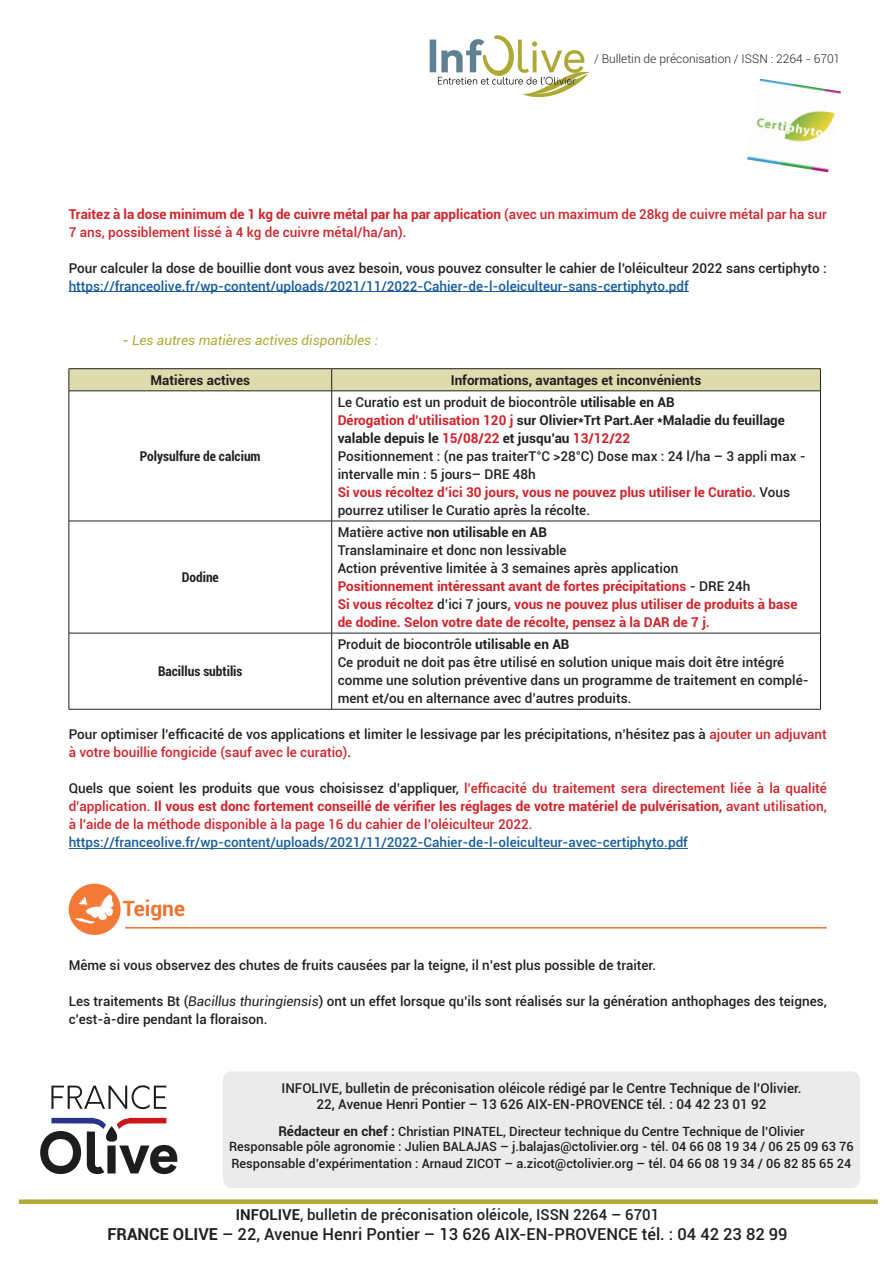
<style>
.page{position:relative;width:893px;height:1263px;background:#fff}
.page>*{position:absolute;margin:0;border:0;box-sizing:border-box;transform-origin:0 0}
.t1{font:700 21px "Roboto";color:#ee732c}
.t2{font:500 16.5px "Roboto";color:#231f20}
.t3{font:500 15px "Roboto";color:#231f20}
.t4{font:500 13.5px/18px "Roboto";color:#231f20}
.t5{font:500 13.5px/18px "Roboto";color:#d1232a}
.t6{font:700 13.5px/18px "Roboto";color:#d1232a}
.t7{font:700 13.5px/18px "Roboto";color:#231f20}
.t8{font:500 13.5px "Roboto";color:#175d9e}
.t9{font:700 condensed 13.5px "Roboto";color:#231f20}
.t10{font:italic 13.5px "Roboto";color:#afaa35}
.t11{font:500 12.75px/15.8px "Roboto";color:#231f20;text-align:center}
.t12{font:300 12px "Roboto";color:#231f20}
.s1{font-weight:700}
.s2{color:#175d9e}
.s3{font-weight:500;font-style:normal}
.s4{color:#d1232a}
.s5{font-weight:500;color:#231f20}
.s6{font-weight:500}
.s7{color:#231f20}
.s8{font-weight:400;font-style:italic}
.s9{font-weight:700;font-size:13.5px}
</style>
<div class="page">
<div style="left:223px;top:1071px;width:637px;height:117px;background:#ebebeb;border-radius:9px"></div>
<img style="left:429px;top:35px;width:161px;height:62px">
<img style="left:747px;top:79px;width:94px;height:93px">
<svg style="left:40px;top:1117px;width:137px;height:57px"></svg>
<svg style="left:51px;top:1085px;width:115px;height:24px"></svg>
<div style="left:19px;top:1199px;width:859px;height:5px;background:#afaa35"></div>
<hr style="left:69px;top:291px;width:620px;height:1px;background:#175d9e">
<hr style="left:69px;top:848px;width:619px;height:1px;background:#175d9e">
<svg style="left:70px;top:520px;width:261px;height:189px"></svg>
<hr style="left:69px;top:368px;width:263px;height:1px;background:#231f20">
<hr style="left:332px;top:368px;width:489px;height:1px;background:#231f20">
<svg style="left:69px;top:369px;width:752px;height:22px;background:#d6d4a6"></svg>
<hr style="left:69px;top:391px;width:263px;height:1px;background:#231f20">
<hr style="left:69px;top:391px;width:1px;height:130px;background:#231f20">
<hr style="left:332px;top:391px;width:489px;height:1px;background:#231f20">
<hr style="left:331px;top:391px;width:1px;height:130px;background:#231f20">
<hr style="left:820px;top:391px;width:1px;height:130px;background:#231f20">
<hr style="left:69px;top:521px;width:263px;height:1px;background:#231f20">
<hr style="left:69px;top:521px;width:1px;height:112px;background:#231f20">
<hr style="left:332px;top:521px;width:489px;height:1px;background:#231f20">
<hr style="left:331px;top:521px;width:1px;height:112px;background:#231f20">
<hr style="left:820px;top:521px;width:1px;height:112px;background:#231f20">
<hr style="left:69px;top:633px;width:263px;height:1px;background:#231f20">
<hr style="left:69px;top:633px;width:1px;height:76px;background:#231f20">
<hr style="left:332px;top:633px;width:489px;height:1px;background:#231f20">
<hr style="left:331px;top:633px;width:1px;height:76px;background:#231f20">
<hr style="left:820px;top:633px;width:1px;height:76px;background:#231f20">
<hr style="left:69px;top:709px;width:263px;height:1px;background:#231f20">
<hr style="left:332px;top:709px;width:489px;height:1px;background:#231f20">
<hr style="left:125px;top:927px;width:702px;height:1px;background:#ee732c">
<div style="left:69px;top:884px;width:52px;height:51px;background:#f37937;border-radius:50%"></div>
<svg style="left:76px;top:895px;width:38px;height:29px"></svg>
<p class="t12" style="left:594px;top:50px;width:248px">/ Bulletin de préconisation / ISSN : 2264 - 6701</p>
<p class="t5" style="left:69px;top:204px;width:760px"><span class="s1">Traitez à la dose minimum de 1 kg de cuivre métal par ha par application</span> (avec un maximum de 28kg de cuivre métal par ha sur<br>7 ans, possiblement lissé à 4 kg de cuivre métal/ha/an).</p>
<p class="t4" style="left:69px;top:258px;width:760px">Pour calculer la dose de bouillie dont vous avez besoin, vous pouvez consulter le cahier de l’oléiculteur 2022 sans certiphyto : <span class="s2">https://franceolive.fr/wp-content/uploads/2021/11/2022-Cahier-de-l-oleiculteur-sans-certiphyto.pdf</span></p>
<p class="t10" style="left:123px;top:330px;width:257px"><span class="s3">-</span> Les autres matières actives disponibles :</p>
<p class="t7" style="left:150px;top:370px;width:101px">Matières actives</p>
<p class="t7" style="left:451px;top:370px;width:252px">Informations, avantages et inconvénients</p>
<p class="t9" style="left:140px;top:447px;width:122px">Polysulfure de calcium</p>
<p class="t9" style="left:182px;top:568px;width:39px">Dodine</p>
<p class="t4" style="left:338px;top:393px;width:338px">Le Curatio est un produit de biocontrôle <span class="s1">utilisable en AB</span></p>
<p class="t7" style="left:338px;top:411px;width:449px"><span class="s4">Dérogation d’utilisation 120 j</span> sur Olivier*Trt Part.Aer *Maladie du feuillage valable depuis le <span class="s4">15/08/22</span> et jusqu’au <span class="s4">13/12/22</span></p>
<p class="t4" style="left:338px;top:447px;width:470px">Positionnement : (ne pas traiterT°C &gt;28°C) Dose max : 24 l/ha – 3 appli max - intervalle min : 5 jours– DRE 48h</p>
<p class="t6" style="left:338px;top:483px;width:454px">Si vous récoltez d’ici 30 jours, vous ne pouvez plus utiliser le Curatio. <span class="s5">Vous pourrez utiliser le Curatio après la récolte.</span></p>
<p class="t7" style="left:338px;top:523px;width:211px"><span class="s6">Matière active</span> non utilisable en AB</p>
<p class="t4" style="left:338px;top:541px;width:230px">Translaminaire et donc non lessivable</p>
<p class="t4" style="left:338px;top:559px;width:342px">Action préventive limitée à 3 semaines après application</p>
<p class="t6" style="left:338px;top:577px;width:414px">Positionnement intéressant avant de fortes précipitations <span class="s5">- DRE 24h</span></p>
<p class="t6" style="left:338px;top:595px;width:461px">Si vous récoltez <span class="s5">d’ici 7 jours</span>, vous ne pouvez plus utiliser de produits à base de dodine. Selon votre date de récolte, pensez à la DAR de 7 j.</p>
<p class="t4" style="left:338px;top:635px;width:233px">Produit de biocontrôle <span class="s1">utilisable en AB</span></p>
<p class="t4" style="left:338px;top:653px;width:473px">Ce produit ne doit pas être utilisé en solution unique mais doit être intégré comme une solution préventive dans un programme de traitement en complé&shy;ment et/ou en alternance avec d’autres produits.</p>
<p class="t4" style="left:69px;top:725px;width:760px">Pour optimiser l’efficacité de vos applications et limiter le lessivage par les précipitations, n’hésitez pas à <span class="s4">ajouter un adjuvant à votre bouillie fongicide (sauf avec le curatio)</span>.</p>
<p class="t5" style="left:69px;top:779px;width:760px;text-align:justify"><span class="s7">Quels que soient les produits que vous choisissez d’appliquer,</span> l’efficacité du traitement sera directement liée à la qualité d’application. <span class="s1">Il vous est donc fortement conseillé de vérifier les réglages de votre matériel de pulvérisation,</span> avant utilisation, à l’aide de la méthode disponible à la page 16 du cahier de l’oléiculteur 2022.</p>
<p class="t8" style="left:69px;top:833px;width:621px">https://franceolive.fr/wp-content/uploads/2021/11/2022-Cahier-de-l-oleiculteur-avec-certiphyto.pdf</p>
<p class="t9" style="left:158px;top:662px;width:86px">Bacillus subtilis</p>
<p class="t1" style="left:123px;top:893px;width:64px">Teigne</p>
<p class="t4" style="left:69px;top:955px;width:589px">Même si vous observez des chutes de fruits causées par la teigne, il n’est plus possible de traiter.</p>
<p class="t4" style="left:69px;top:991px;width:760px">Les traitements Bt (<span class="s8">Bacillus thuringiensis</span>) ont un effet lorsque qu’ils sont réalisés sur la génération anthophages des teignes, c’est-à-dire pendant la floraison.</p>
<p class="t4" style="left:281px;top:1080px;width:521px;line-height:16.2px;text-align:center">INFOLIVE, bulletin de préconisation oléicole rédigé par le Centre Technique de l’Olivier.<br>22, Avenue Henri Pontier – 13 626 AIX-EN-PROVENCE tél. : 04 42 23 01 92</p>
<p class="t11" style="left:229px;top:1123px;width:626px"><span class="s9">Rédacteur en chef :</span> Christian PINATEL, Directeur technique du Centre Technique de l’Olivier<br>Responsable pôle agronomie : Julien BALAJAS – j.balajas@ctolivier.org - tél. 04 66 08 19 34 / 06 25 09 63 76<br>Responsable d’expérimentation : Arnaud ZICOT – a.zicot@ctolivier.org – tél. 04 66 08 19 34 / 06 82 85 65 24</p>
<p class="t3" style="left:236px;top:1204px;width:425px"><span class="s1">INFOLIVE</span>, bulletin de préconisation oléicole, ISSN 2264 – 6701</p>
<p class="t2" style="left:107px;top:1222px;width:682px"><span class="s1">FRANCE OLIVE</span> – 22, Avenue Henri Pontier – 13 626 AIX-EN-PROVENCE tél. : 04 42 23 82 99</p>
</div>
